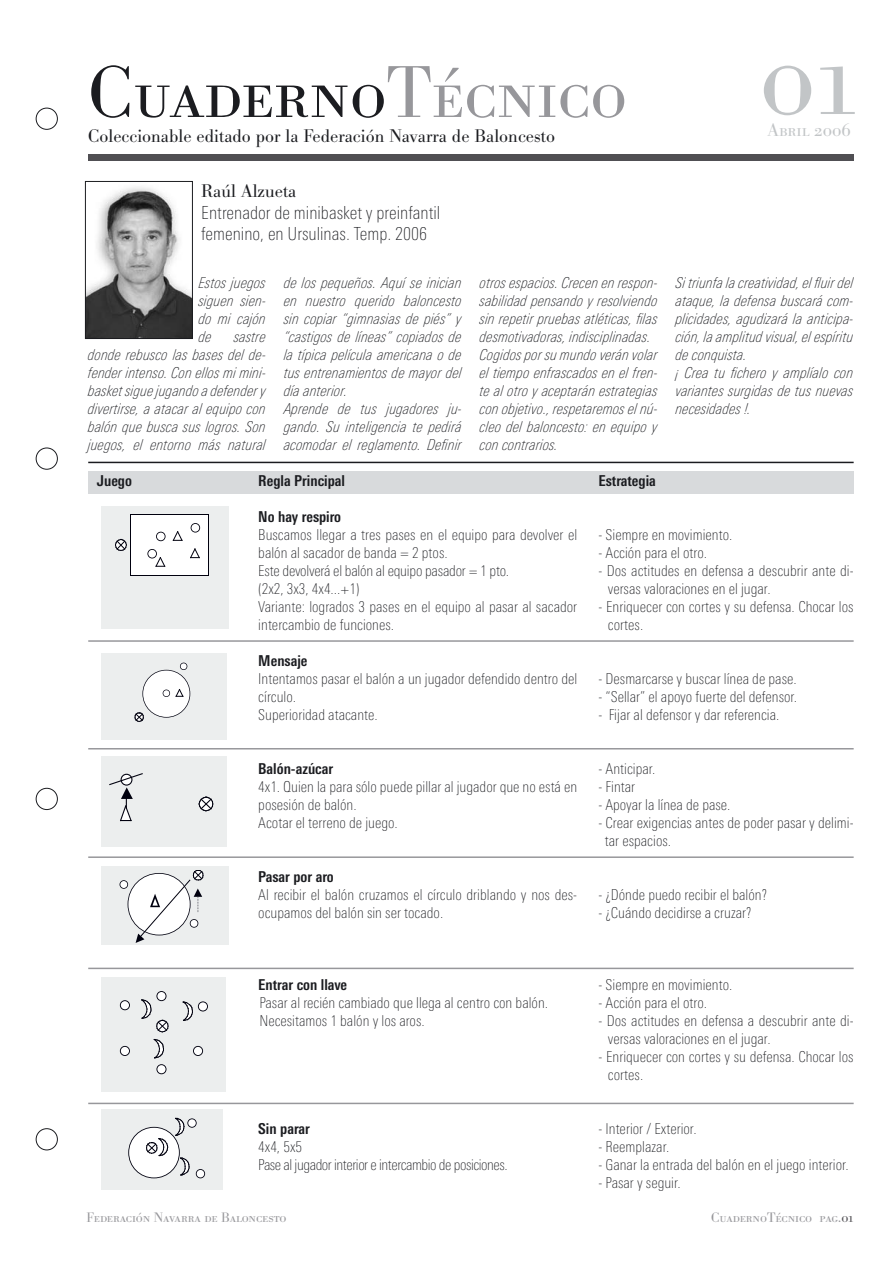
<style>
.page{position:relative;width:893px;height:1263px;background:#fff}
.page>*{position:absolute;margin:0;border:0;box-sizing:border-box;transform-origin:0 0}
.t1{font:108px "Bodoni BE Light SC";color:#c2c5c7}
.t2{font:72px "Bodoni BE Light SC";letter-spacing:-.005em;color:#1b1c20}
.t3{font:300 18px "Bodoni BE";color:#1b1c20}
.t4{font:100 condensed 18px/21.6px "Linotype Univers";color:#1b1c20}
.t5{font:18px "Bodoni BE Light SC";letter-spacing:-.005em;color:#c2c5c7}
.t6{font:100 condensed 15px/18px "Linotype Univers";color:#1b1c20}
.t7{font:italic 100 condensed 15px/18px "Linotype Univers";color:#1b1c20}
.t8{font:700 condensed 15px "Linotype Univers";color:#1b1c20}
.t9{font:100 condensed 15px/18px "Linotype Univers";letter-spacing:-.03em;color:#1b1c20}
.t10{font:13.5px "Bodoni BE Light SC";letter-spacing:-.005em;color:#97979b}
.s1{color:#97979b}
.s2{color:#535256}
</style>
<div class="page">
<div style="left:101px;top:866px;width:128px;height:79px;background:#eceeee"></div>
<div style="left:101px;top:756px;width:126px;height:90px;background:#eceeee"></div>
<div style="left:101px;top:653px;width:126px;height:87px;background:#eceeee"></div>
<div style="left:101px;top:506px;width:128px;height:122px;background:#eceeee"></div>
<div style="left:88px;top:154px;width:766px;height:7px;background:#504f53"></div>
<hr style="left:88px;top:462px;width:766px;height:1px;background:#1b1c20">
<hr style="left:88px;top:640px;width:766px;height:2px;background:#97979b">
<div style="left:88px;top:471px;width:766px;height:22px;background:#d8dadc"></div>
<hr style="left:88px;top:748px;width:766px;height:1px;background:#97979b">
<hr style="left:88px;top:856px;width:766px;height:2px;background:#97979b">
<hr style="left:88px;top:1103px;width:766px;height:1px;background:#97979b">
<div style="left:131px;top:515px;width:77px;height:60px;background:#fff"></div>
<hr style="left:130px;top:514px;width:79px;height:1px;background:#00000e">
<hr style="left:208px;top:514px;width:1px;height:62px;background:#00000e">
<hr style="left:130px;top:575px;width:79px;height:1px;background:#00000e">
<hr style="left:130px;top:514px;width:1px;height:62px;background:#00000e">
<svg style="left:156px;top:532px;width:10px;height:9px"></svg>
<svg style="left:191px;top:523px;width:9px;height:9px"></svg>
<svg style="left:190px;top:548px;width:10px;height:11px"></svg>
<svg style="left:147px;top:549px;width:19px;height:18px"></svg>
<svg style="left:172px;top:531px;width:11px;height:10px"></svg>
<svg style="left:115px;top:538px;width:12px;height:13px"></svg>
<svg style="left:135px;top:663px;width:55px;height:59px"></svg>
<svg style="left:109px;top:773px;width:34px;height:49px"></svg>
<svg style="left:198px;top:796px;width:16px;height:16px"></svg>
<svg style="left:120px;top:870px;width:84px;height:73px"></svg>
<div style="left:101px;top:977px;width:125px;height:114px;background:#eceeee"></div>
<svg style="left:120px;top:1000px;width:10px;height:10px"></svg>
<svg style="left:120px;top:1046px;width:10px;height:10px"></svg>
<svg style="left:193px;top:1046px;width:10px;height:10px"></svg>
<svg style="left:182px;top:1001px;width:26px;height:20px"></svg>
<svg style="left:141px;top:991px;width:28px;height:83px"></svg>
<hr style="left:88px;top:968px;width:766px;height:1px;background:#97979b">
<div style="left:101px;top:1109px;width:122px;height:81px;background:#eceeee"></div>
<svg style="left:128px;top:1117px;width:77px;height:61px"></svg>
<img style="left:87px;top:187px;width:104px;height:150px">
<div style="left:85px;top:181px;width:108px;height:158px;border:1px solid #1b1c20"></div>
<div style="left:36px;top:108px;width:22px;height:22px;border:1px solid #1b1c20;border-radius:50%"></div>
<div style="left:36px;top:448px;width:22px;height:22px;border:1px solid #1b1c20;border-radius:50%"></div>
<div style="left:36px;top:788px;width:22px;height:22px;border:1px solid #1b1c20;border-radius:50%"></div>
<div style="left:36px;top:1128px;width:22px;height:22px;border:1px solid #1b1c20;border-radius:50%"></div>
<h2 class="t2" style="left:88px;top:52px;width:541px">Cuaderno<span class="s1">Técnico</span></h2>
<p class="t3" style="left:88px;top:126px;width:468px">Coleccionable editado por la Federación Navarra de Baloncesto</p>
<h1 class="t1" style="left:759px;top:16px;width:100px">01</h1>
<p class="t5" style="left:767px;top:120px;width:85px">Abril 2006</p>
<p class="t3" style="left:201px;top:181px;width:97px">Raúl Alzueta</p>
<p class="t4" style="left:201px;top:201px;width:241px">Entrenador de minibasket y preinfantil femenino, en Ursulinas. Temp. 2006</p>
<p class="t7" style="left:199px;top:274px;width:69px;text-align:justify">Estos juegos siguen sien&shy;do mi cajón de</p>
<p class="t7" style="left:284px;top:274px;width:179px">de los pequeños. Aquí se inician en nuestro querido baloncesto sin copiar “gimnasias de piés” y “castigos de líneas” copiados de la típica película americana o de tus entrenamientos de mayor del día anterior.<br>Aprende de tus jugadores ju&shy;gando. Su inteligencia te pedirá acomodar el reglamento. Definir</p>
<p class="t7" style="left:480px;top:274px;width:179px">otros espacios. Crecen en respon&shy;sabilidad pensando y resolviendo sin repetir pruebas atléticas, filas desmotivadoras, indisciplinadas.<br>Cogidos por su mundo verán volar el tiempo enfrascados en el fren&shy;te al otro y aceptarán estrategias con objetivo., respetaremos el nú&shy;cleo del baloncesto: en equipo y con contrarios.</p>
<p class="t7" style="left:676px;top:274px;width:179px">Si triunfa la creatividad, el fluir del ataque, la defensa buscará com&shy;plicidades, agudizará la anticipa&shy;ción, la amplitud visual, el espíritu de conquista.<br>¡ Crea tu fichero y amplíalo con variantes surgidas de tus nuevas necesidades !.</p>
<p class="t7" style="left:88px;top:328px;width:179px;text-align:justify;text-indent:146px">sastre donde rebusco las bases del de&shy;fender intenso. Con ellos mi mini&shy;basket sigue jugando a defender y divertirse, a atacar al equipo con balón que busca sus logros. Son juegos, el entorno más natural</p>
<p class="t8" style="left:97px;top:472px;width:37px">Juego</p>
<p class="t8" style="left:258px;top:472px;width:88px">Regla Principal</p>
<p class="t8" style="left:598px;top:472px;width:59px">Estrategia</p>
<p class="t8" style="left:258px;top:508px;width:84px">No hay respiro</p>
<p class="t6" style="left:258px;top:526px;width:320px">Buscamos llegar a tres pases en el equipo para devolver el balón al sacador de banda = 2 ptos.<br>Este devolverá el balón al equipo pasador = 1 pto.<br>(2x2, 3x3, 4x4...+1)<br>Variante: logrados 3 pases en el equipo al pasar al sacador intercambio de funciones.</p>
<p class="t6" style="left:598px;top:526px;width:135px">- Siempre en movimiento.</p>
<p class="t6" style="left:598px;top:544px;width:110px">- Acción para el otro.</p>
<p class="t6" style="left:608px;top:562px;width:247px;text-indent:-9px">- Dos actitudes en defensa a descubrir ante di&shy;versas valoraciones en el jugar.</p>
<p class="t6" style="left:608px;top:598px;width:247px;text-indent:-9px">- Enriquecer con cortes y su defensa. Chocar los cortes.</p>
<p class="t8" style="left:258px;top:652px;width:51px">Mensaje</p>
<p class="t6" style="left:258px;top:670px;width:320px">Intentamos pasar el balón a un jugador defendido dentro del círculo.<br>Superioridad atacante.</p>
<p class="t6" style="left:598px;top:670px;width:200px">- Desmarcarse y buscar línea de pase.</p>
<p class="t6" style="left:598px;top:688px;width:200px">- “Sellar” el apoyo fuerte del defensor.</p>
<p class="t6" style="left:598px;top:706px;width:183px">- Fijar al defensor y dar referencia.</p>
<p class="t8" style="left:258px;top:760px;width:76px">Balón-azúcar</p>
<p class="t6" style="left:258px;top:778px;width:320px">4x1. Quien la para sólo puede pillar al jugador que no está en posesión de balón.<br>Acotar el terreno de juego.</p>
<p class="t6" style="left:598px;top:760px;width:59px">- Anticipar.</p>
<p class="t6" style="left:598px;top:778px;width:38px">- Fintar</p>
<p class="t6" style="left:598px;top:796px;width:134px">- Apoyar la línea de pase.</p>
<p class="t6" style="left:605px;top:814px;width:250px;text-indent:-6px">- Crear exigencias antes de poder pasar y delimi&shy;tar espacios.</p>
<p class="t8" style="left:258px;top:868px;width:77px">Pasar por aro</p>
<p class="t6" style="left:258px;top:886px;width:320px">Al recibir el balón cruzamos el círculo driblando y nos des&shy;ocupamos del balón sin ser tocado.</p>
<p class="t6" style="left:598px;top:886px;width:170px">- ¿Dónde puedo recibir el balón?</p>
<p class="t6" style="left:598px;top:904px;width:154px">- ¿Cuándo decidirse a cruzar?</p>
<p class="t8" style="left:258px;top:976px;width:90px">Entrar con llave</p>
<p class="t6" style="left:259px;top:994px;width:290px">Pasar al recién cambiado que llega al centro con balón.<br>Necesitamos 1 balón y los aros.</p>
<p class="t8" style="left:258px;top:1120px;width:53px">Sin parar</p>
<p class="t9" style="left:258px;top:1138px;width:251px">4x4, 5x5<br>Pase al jugador interior e intercambio de posiciones.</p>
<p class="t6" style="left:598px;top:976px;width:135px">- Siempre en movimiento.</p>
<p class="t6" style="left:598px;top:994px;width:110px">- Acción para el otro.</p>
<p class="t6" style="left:608px;top:1012px;width:247px;text-indent:-9px">- Dos actitudes en defensa a descubrir ante di&shy;versas valoraciones en el jugar.</p>
<p class="t6" style="left:608px;top:1048px;width:247px;text-indent:-9px">- Enriquecer con cortes y su defensa. Chocar los cortes.</p>
<p class="t6" style="left:598px;top:1120px;width:100px">- Interior / Exterior.</p>
<p class="t6" style="left:598px;top:1138px;width:72px">- Reemplazar.</p>
<p class="t6" style="left:598px;top:1156px;width:252px">- Ganar la entrada del balón en el juego interior.</p>
<p class="t6" style="left:598px;top:1174px;width:84px">- Pasar y seguir.</p>
<p class="t10" style="left:86px;top:1209px;width:202px">Federación Navarra de Baloncesto</p>
<p class="t10" style="left:711px;top:1209px;width:144px">CuadernoTécnico pag.<span class="s2">01</span></p>
</div>
